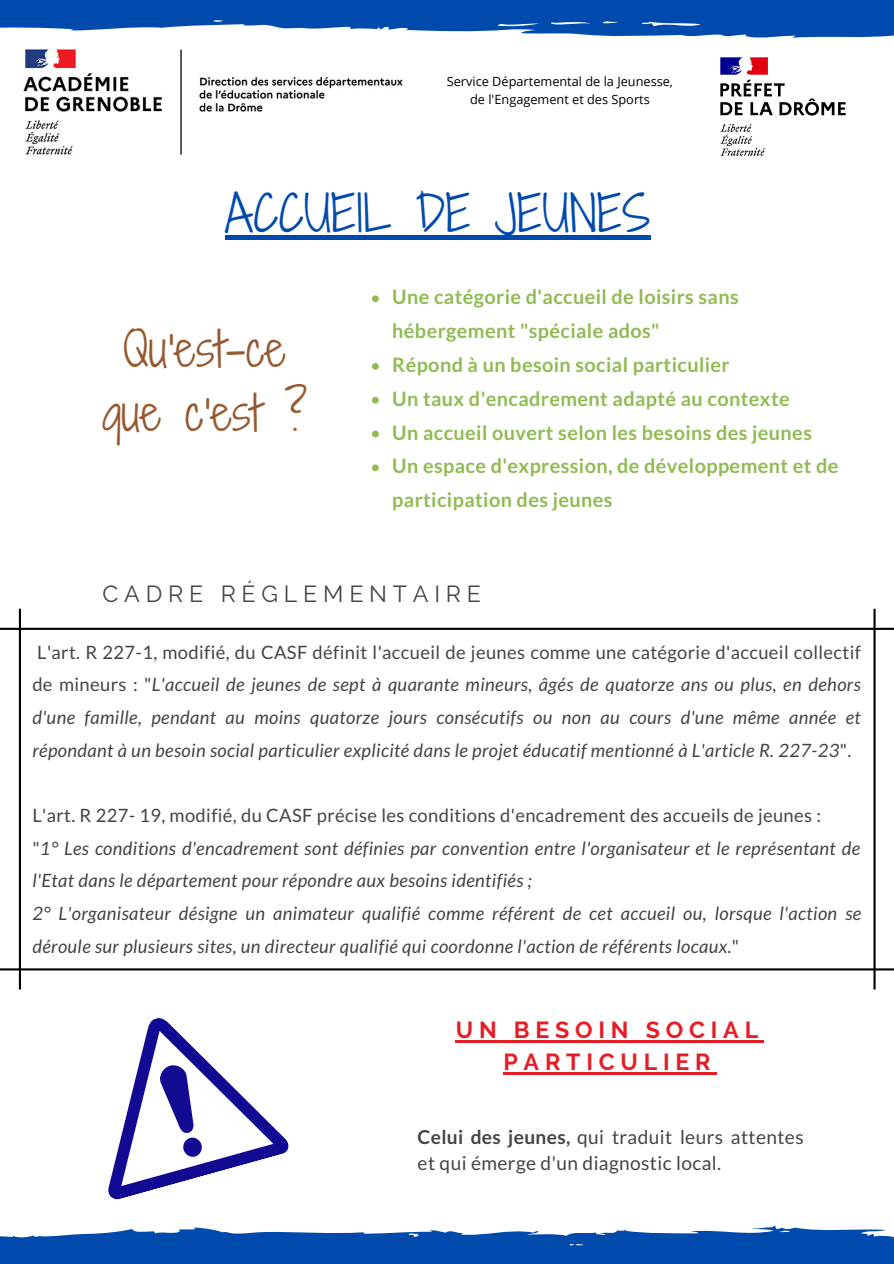
<style>
.page{position:relative;width:894px;height:1264px;background:#fff}
.page>*{position:absolute;margin:0;border:0;box-sizing:border-box;transform-origin:0 0}
.t1{font:48px "Shadows Into Light Two";color:#004aad}
.t2{font:46.35px/64.2px "Shadows Into Light Two";color:#965930;text-align:center}
.t3{font:700 23.25px/31.5px "Raleway";letter-spacing:.25em;color:#e51d25;text-align:center}
.t4{font:23.25px "Raleway";letter-spacing:.25em;color:#444440}
.t5{font:700 19.8px/33.8px "Lato";letter-spacing:.02em;color:#90bb53}
.t6{font:19.05px/26px "Lato";letter-spacing:.02em;color:#444440}
.t7{font:italic 18.3px/32.7px "Lato";letter-spacing:.02em;color:#444440}
.t8{font:18.3px "Lato";letter-spacing:.02em;color:#444440}
.t9{font:12.75px/17.7px "Open Sans";color:#000;text-align:center}
.s1{font-style:normal}
.s2{font-weight:700}
</style>
<div class="page">
<svg style="left:0;top:0;width:893px;height:38px;background:#1b5db5"></svg>
<img style="left:720px;top:57px;width:126px;height:99px">
<svg style="left:0;top:1225px;width:893px;height:38px"></svg>
<img style="left:7px;top:31px;width:413px;height:124px">
<svg style="left:0;top:608px;width:893px;height:381px"></svg>
<svg style="left:108px;top:1018px;width:181px;height:182px"></svg>
<svg style="left:156px;top:1061px;width:48px;height:97px"></svg>
<div style="left:225px;top:235px;width:425px;height:5px;background:#004aad"></div>
<svg style="left:372px;top:295px;width:6px;height:7px"></svg>
<svg style="left:372px;top:363px;width:6px;height:7px"></svg>
<svg style="left:372px;top:397px;width:6px;height:6px"></svg>
<svg style="left:372px;top:430px;width:6px;height:7px"></svg>
<svg style="left:372px;top:464px;width:6px;height:7px"></svg>
<hr style="left:455px;top:1040px;width:308px;height:2px;background:#e51d25">
<hr style="left:503px;top:1072px;width:213px;height:2px;background:#e51d25">
<p class="t9" style="left:446px;top:72px;width:228px">Service Départemental de la Jeunesse, de l'Engagement et des Sports</p>
<p class="t1" style="left:225px;top:178px;width:427px">ACCUEIL DE JEUNES</p>
<p class="t2" style="left:102px;top:316px;width:207px">Qu'est-ce que c'est ?</p>
<p class="t5" style="left:392px;top:280px;width:348px">Une catégorie d'accueil de loisirs sans hébergement "spéciale ados"</p>
<p class="t5" style="left:392px;top:347px;width:339px">Répond à un besoin social particulier</p>
<p class="t5" style="left:392px;top:381px;width:399px">Un taux d'encadrement adapté au contexte</p>
<p class="t5" style="left:392px;top:415px;width:421px">Un accueil ouvert selon les besoins des jeunes</p>
<p class="t5" style="left:392px;top:449px;width:447px">Un espace d'expression, de développement et de participation des jeunes</p>
<p class="t4" style="left:102px;top:580px;width:380px">CADRE RÉGLEMENTAIRE</p>
<p class="t7" style="left:32px;top:635px;width:830px;text-align:justify"><span class="s1">L'art. R 227-1, modifié, du CASF définit l'accueil de jeunes comme une catégorie d'accueil collectif de mineurs : "</span>L'accueil de jeunes de sept à quarante mineurs, âgés de quatorze ans ou plus, en dehors d'une famille, pendant au moins quatorze jours consécutifs ou non au cours d'une même année et répondant à un besoin social particulier explicité dans le projet éducatif mentionné à L'article R. 227-23<span class="s1">".</span></p>
<p class="t8" style="left:32px;top:804px;width:790px">L'art. R 227- 19, modifié, du CASF précise les conditions d'encadrement des accueils de jeunes :</p>
<p class="t7" style="left:32px;top:831px;width:829px"><span class="s1">"</span>1° Les conditions d'encadrement sont définies par convention entre l'organisateur et le représentant de l'Etat dans le département pour répondre aux besoins identifiés ;</p>
<p class="t7" style="left:32px;top:896px;width:830px">2° L'organisateur désigne un animateur qualifié comme référent de cet accueil ou, lorsque l'action se déroule sur plusieurs sites, un directeur qualifié qui coordonne l'action de référents locaux.<span class="s1">"</span></p>
<p class="t3" style="left:455px;top:1014px;width:304px">UN BESOIN SOCIAL<br>PARTICULIER</p>
<p class="t6" style="left:417px;top:1123px;width:387px"><span class="s2">Celui des jeunes,</span> qui traduit leurs attentes et qui émerge d'un diagnostic local.</p>
</div>
